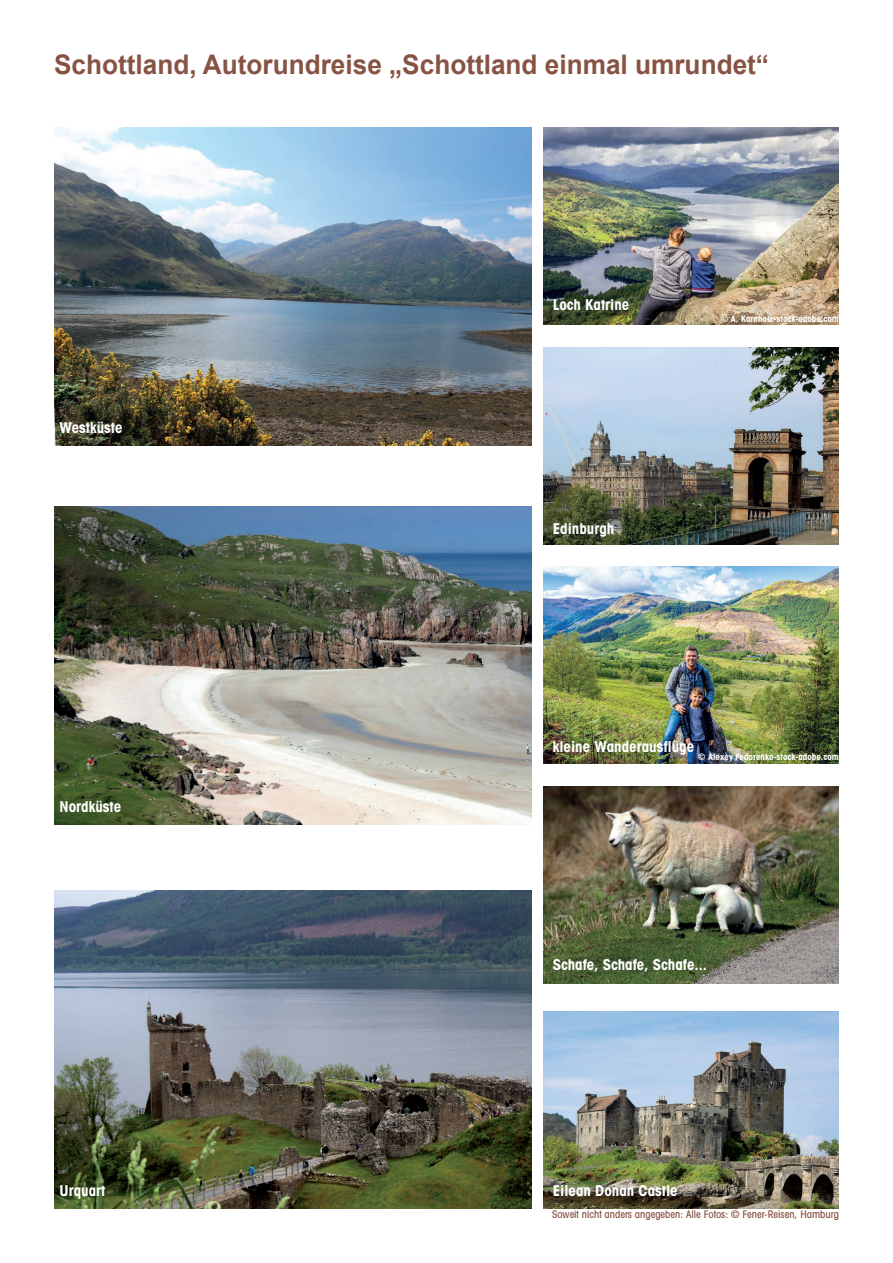
<style>
.page{position:relative;width:893px;height:1263px;background:#fff}
.page>*{position:absolute;margin:0;border:0;box-sizing:border-box;transform-origin:0 0}
.t1{font:700 27px "Arial";color:#875343}
.t2{font:700 condensed 15px "Avant Garde";color:#fff}
.t3{font:500 condensed 10.5px "Avant Garde";color:#875343}
.t4{font:700 condensed 9px "Avant Garde";color:#fff}
.s1{font-weight:500}
</style>
<div class="page">
<img style="left:543px;top:128px;width:296px;height:197px">
<img style="left:543px;top:347px;width:296px;height:197px">
<img style="left:543px;top:567px;width:296px;height:197px">
<img style="left:543px;top:786px;width:296px;height:198px">
<img style="left:543px;top:1012px;width:296px;height:197px">
<img style="left:54px;top:128px;width:477px;height:318px">
<img style="left:54px;top:506px;width:477px;height:318px">
<img style="left:54px;top:891px;width:477px;height:318px">
<h1 class="t1" style="left:54px;top:45px;width:716px">Schottland, Autorundreise „Schottland einmal umrundet“</h1>
<p class="t2" style="left:60px;top:418px;width:65px">Westküste</p>
<p class="t2" style="left:60px;top:797px;width:63px">Nordküste</p>
<p class="t2" style="left:60px;top:1181px;width:47px">Urquart</p>
<p class="t2" style="left:553px;top:295px;width:78px">Loch Katrine</p>
<p class="t2" style="left:553px;top:519px;width:63px">Edinburgh</p>
<p class="t4" style="left:721px;top:313px;width:119px"><span class="s1">©</span> A. Karnholz-stock-adobe.com</p>
<p class="t2" style="left:553px;top:737px;width:143px">kleine Wanderausflüge</p>
<p class="t4" style="left:698px;top:751px;width:142px"><span class="s1">©</span> Alexey Fedorenko-stock-adobe.com</p>
<p class="t2" style="left:553px;top:955px;width:156px">Schafe, Schafe, Schafe...</p>
<p class="t2" style="left:553px;top:1181px;width:127px">Eilean Donan Castle</p>
<p class="t3" style="left:552px;top:1207px;width:288px">Soweit nicht anders angegeben: Alle Fotos: © Fener-Reisen, Hamburg</p>
</div>
